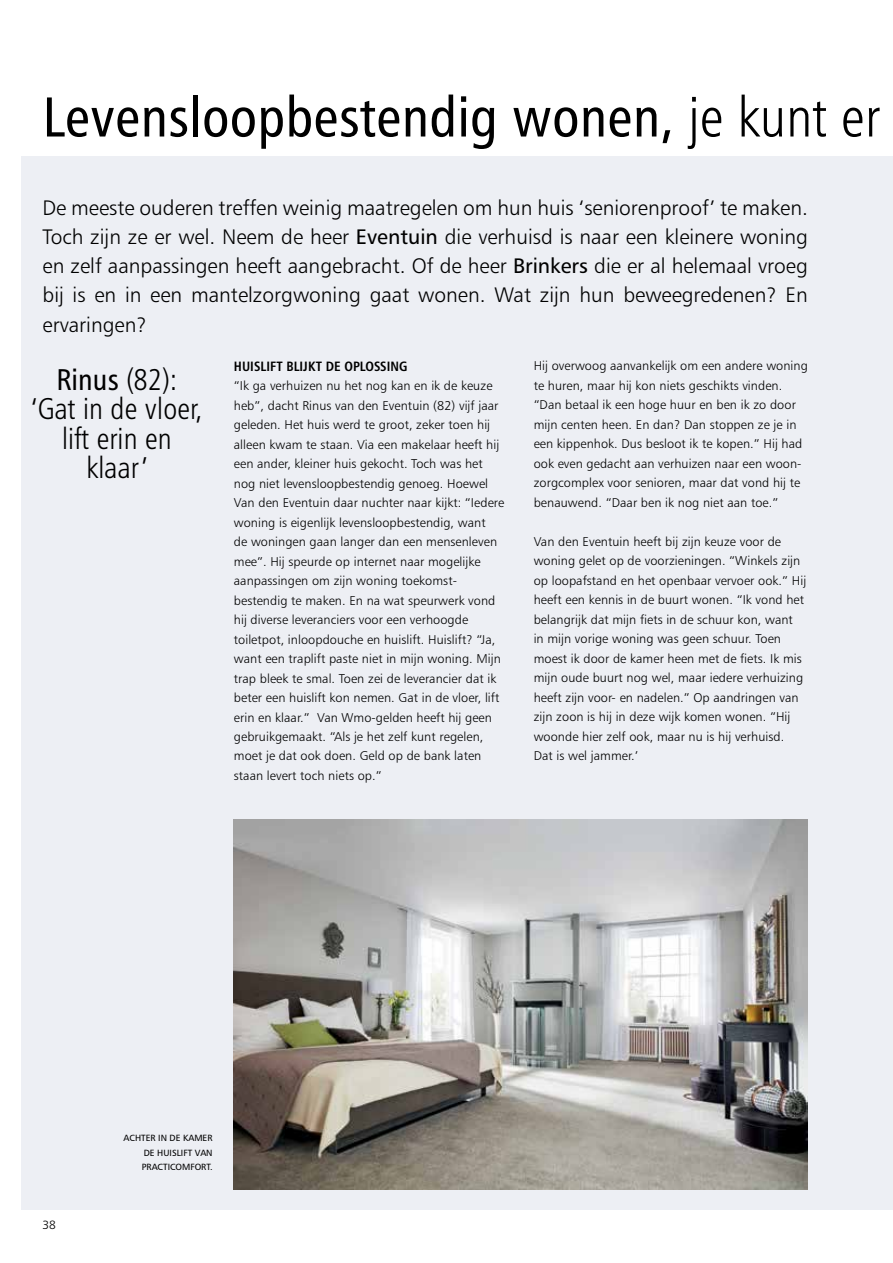
<style>
.page{position:relative;width:893px;height:1263px;background:#fff}
.page>*{position:absolute;margin:0;border:0;box-sizing:border-box;transform-origin:0 0}
.t1{font:56.25px "Humanist 777 BT Roman Condensed B";letter-spacing:.005em;color:#000}
.t2{font:30px/29.2px "Humanist 777 BT Light Condensed B";letter-spacing:.005em;color:#000;text-align:center}
.t3{font:30px "Humanist 777 BT Roman Condensed B";letter-spacing:.005em;color:#000}
.t4{font:21px/29.2px "Humanist 777 BT Light B";color:#000;text-align:justify}
.t5{font:13.5px "Humanist 777 BT Bold Condensed B";letter-spacing:.005em;color:#000}
.t6{font:12.75px/19.5px "Humanist 777 BT Light B";letter-spacing:.005em;color:#000}
.t7{font:12px "Humanist 777 BT Light B";color:#000}
.t8{font:9px/14.7px "Humanist 777 BT Roman B";color:#000;text-align:justify}
.s1{font-family:"Humanist 777 BT Light Condensed B"}
.s2{font-family:"Humanist 777 BT Roman B"}
</style>
<div class="page">
<div style="left:21px;top:156px;width:872px;height:1053px;background:#edeff4"></div>
<img style="left:234px;top:819px;width:574px;height:371px">
<h1 class="t1" style="left:43px;top:82px;width:839px">Levensloopbestendig wonen, <span class="s1">je kunt er</span></h1>
<p class="t4" style="left:43px;top:192px;width:767px">De meeste ouderen treffen weinig maatregelen om hun huis ‘seniorenproof’ te maken.<br>Toch zijn ze er wel. Neem de heer <span class="s2">EVENTUIN</span> die verhuisd is naar een kleinere woning en zelf aanpassingen heeft aangebracht. Of de heer <span class="s2">BRINKERS</span> die er al helemaal vroeg bij is en in een mantelzorgwoning gaat wonen. Wat zijn hun beweegredenen? En ervaringen?</p>
<h2 class="t3" style="left:56px;top:361px;width:123px">Rinus <span class="s1">(82):</span></h2>
<h2 class="t2" style="left:31px;top:394px;width:173px">‘Gat in de vloer, lift erin en klaar’</h2>
<p class="t5" style="left:234px;top:357px;width:175px">HUISLIFT BLIJKT DE OPLOSSING</p>
<p class="t6" style="left:234px;top:376px;width:272px">“Ik ga verhuizen nu het nog kan en ik de keuze heb”, dacht Rinus van den Eventuin (82) vijf jaar geleden. Het huis werd te groot, zeker toen hij alleen kwam te staan. Via een makelaar heeft hij een ander, kleiner huis gekocht. Toch was het nog niet levensloopbestendig genoeg. Hoewel Van den Eventuin daar nuchter naar kijkt: “Iedere woning is eigenlijk levensloopbestendig, want<br>de woningen gaan langer dan een mensenleven mee”. Hij speurde op internet naar mogelijke aanpassingen om zijn woning toekomst&shy;bestendig te maken. En na wat speurwerk vond hij diverse leveranciers voor een verhoogde toiletpot, inloopdouche en huislift. Huislift? “Ja, want een traplift paste niet in mijn woning. Mijn trap bleek te smal. Toen zei de leverancier dat ik beter een huislift kon nemen. Gat in de vloer, lift erin en klaar.” Van Wmo-gelden heeft hij geen gebruikgemaakt. “Als je het zelf kunt regelen, moet je dat ook doen. Geld op de bank laten staan levert toch niets op.”</p>
<p class="t6" style="left:534px;top:356px;width:276px">Hij overwoog aanvankelijk om een andere woning te huren, maar hij kon niets geschikts vinden. “Dan betaal ik een hoge huur en ben ik zo door mijn centen heen. En dan? Dan stoppen ze je in een kippenhok. Dus besloot ik te kopen.” Hij had ook even gedacht aan verhuizen naar een woon&shy;zorgcomplex voor senioren, maar dat vond hij te benauwend. “Daar ben ik nog niet aan toe.”</p>
<p class="t6" style="left:534px;top:531px;width:274px">Van den Eventuin heeft bij zijn keuze voor de woning gelet op de voorzieningen. “Winkels zijn op loopafstand en het openbaar vervoer ook.” Hij heeft een kennis in de buurt wonen. “Ik vond het belangrijk dat mijn fiets in de schuur kon, want<br>in mijn vorige woning was geen schuur. Toen moest ik door de kamer heen met de fiets. Ik mis mijn oude buurt nog wel, maar iedere verhuizing heeft zijn voor- en nadelen.” Op aandringen van zijn zoon is hij in deze wijk komen wonen. “Hij woonde hier zelf ook, maar nu is hij verhuisd.<br>Dat is wel jammer.’</p>
<p class="t7" style="left:43px;top:1217px;width:15px">38</p>
<p class="t8" style="left:142px;top:1130px;width:72px;text-indent:-18px">ACHTER IN DE KAMER DE HUISLIFT VAN PRACTICOMFORT.</p>
</div>
